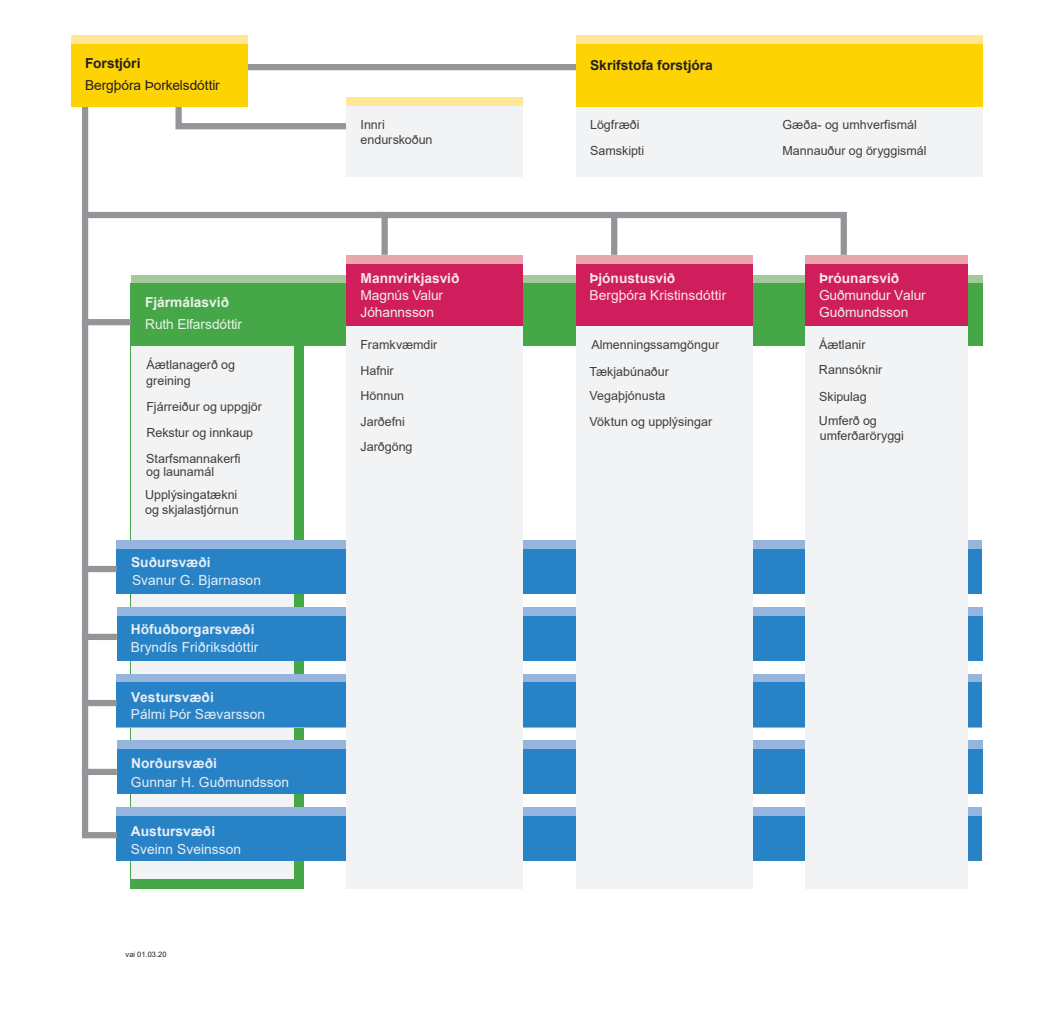
<style>
.page{position:relative;width:1053px;height:1023px;background:#fff}
.page>*{position:absolute;margin:0;border:0;box-sizing:border-box;transform-origin:0 0}
.t1{font:13.75px "Arial";letter-spacing:.005em;color:#e8eef8}
.t2{font:13.75px/16.5px "Arial";letter-spacing:-.01em;color:#eaf2e6}
.t3{font:700 13.75px "Arial";letter-spacing:.005em;color:#e8eef8}
.t4{font:700 13.75px "Arial";color:#f9e6e6}
.t5{font:700 13.75px "Arial";color:#231f20}
.t6{font:13.75px "Arial";color:#f9e6e6}
.t7{font:13.75px "Arial";letter-spacing:-.005em;color:#231f20}
.t8{font:700 13.75px "Arial";color:#eaf2e6}
.t9{font:12.5px/15px "Arial";color:#3e3e3f}
.t10{font:7.5px "Arial";color:#231f20}
</style>
<div class="page">
<div style="left:131px;top:283px;width:173px;height:606px;background:#45a748"></div>
<div style="left:131px;top:345px;width:162px;height:534px;background:#f2f3f4"></div>
<div style="left:117px;top:540px;width:864px;height:54px;background:#95b5de"></div>
<div style="left:117px;top:549px;width:864px;height:45px;background:#2783c5"></div>
<div style="left:117px;top:607px;width:865px;height:53px;background:#95b5de"></div>
<div style="left:117px;top:616px;width:865px;height:44px;background:#2783c5"></div>
<div style="left:117px;top:674px;width:864px;height:53px;background:#95b5de"></div>
<div style="left:117px;top:683px;width:864px;height:44px;background:#2783c5"></div>
<div style="left:117px;top:741px;width:865px;height:53px;background:#95b5de"></div>
<div style="left:117px;top:750px;width:865px;height:44px;background:#2783c5"></div>
<div style="left:117px;top:808px;width:864px;height:53px;background:#95b5de"></div>
<div style="left:117px;top:817px;width:864px;height:44px;background:#2783c5"></div>
<div style="left:82px;top:319px;width:57px;height:6px;background:#939598"></div>
<div style="left:131px;top:275px;width:850px;height:70px;background:#a3ca98"></div>
<div style="left:131px;top:283px;width:850px;height:62px;background:#45a748"></div>
<svg style="left:79px;top:100px;width:322px;height:121px"></svg>
<div style="left:381px;top:212px;width:465px;height:46px;border:6px solid #939598"></div>
<div style="left:611px;top:215px;width:6px;height:40px;background:#939598"></div>
<div style="left:82px;top:215px;width:6px;height:621px;background:#939598"></div>
<div style="left:576px;top:106px;width:405px;height:71px;background:#f2f3f4"></div>
<div style="left:346px;top:106px;width:177px;height:71px;background:#f2f3f4"></div>
<div style="left:151px;top:64px;width:425px;height:6px;background:#939598"></div>
<div style="left:82px;top:566px;width:35px;height:6px;background:#939598"></div>
<div style="left:576px;top:44px;width:405px;height:62px;background:#fed304"></div>
<div style="left:576px;top:35px;width:405px;height:9px;background:#ffe794"></div>
<div style="left:346px;top:97px;width:177px;height:9px;background:#ffe794"></div>
<div style="left:71px;top:44px;width:176px;height:62px;background:#fed304"></div>
<div style="left:71px;top:35px;width:176px;height:9px;background:#ffe794"></div>
<div style="left:576px;top:292px;width:176px;height:597px;background:#f2f3f4"></div>
<div style="left:805px;top:292px;width:162px;height:597px;background:#f2f3f4"></div>
<div style="left:346px;top:292px;width:177px;height:597px;background:#f2f3f4"></div>
<div style="left:346px;top:264px;width:177px;height:62px;background:#d01d5c"></div>
<div style="left:576px;top:264px;width:176px;height:62px;background:#d01d5c"></div>
<div style="left:805px;top:264px;width:162px;height:62px;background:#d01d5c"></div>
<div style="left:346px;top:255px;width:177px;height:9px;background:#e9a7ad"></div>
<div style="left:576px;top:255px;width:176px;height:9px;background:#e9a7ad"></div>
<div style="left:805px;top:255px;width:162px;height:9px;background:#e9a7ad"></div>
<div style="left:82px;top:634px;width:35px;height:6px;background:#939598"></div>
<div style="left:82px;top:700px;width:35px;height:6px;background:#939598"></div>
<div style="left:82px;top:769px;width:35px;height:6px;background:#939598"></div>
<div style="left:82px;top:832px;width:35px;height:6px;background:#939598"></div>
<p class="t5" style="left:85px;top:54px;width:57px">Forstjóri</p>
<p class="t5" style="left:590px;top:55px;width:124px">Skrifstofa forstjóra</p>
<p class="t7" style="left:85px;top:75px;width:136px">Bergþóra Þorkelsdóttir</p>
<p class="t8" style="left:145px;top:293px;width:85px">Fjármálasvið</p>
<p class="t2" style="left:145px;top:316px;width:98px">Ruth Elfarsdóttir</p>
<p class="t9" style="left:146px;top:357px;width:90px;line-height:16.2px">Áætlanagerð og greining</p>
<p class="t9" style="left:146px;top:399px;width:117px">Fjárreiður og uppgjör</p>
<p class="t9" style="left:146px;top:425px;width:108px">Rekstur og innkaup</p>
<p class="t9" style="left:146px;top:451px;width:96px">Starfsmannakerfi</p>
<p class="t9" style="left:146px;top:464px;width:69px">og launamál</p>
<p class="t9" style="left:145px;top:487px;width:95px">Upplýsingatækni og skjalastjórnun</p>
<p class="t3" style="left:131px;top:552px;width:81px">Suðursvæði</p>
<p class="t1" style="left:132px;top:571px;width:130px">Svanur G. Bjarnason</p>
<p class="t3" style="left:131px;top:620px;width:125px">Höfuðborgarsvæði</p>
<p class="t1" style="left:131px;top:637px;width:129px">Bryndís Friðriksdóttir</p>
<p class="t3" style="left:131px;top:687px;width:84px">Vestursvæði</p>
<p class="t1" style="left:131px;top:705px;width:136px">Pálmi Þór Sævarsson</p>
<p class="t3" style="left:131px;top:754px;width:87px">Norðursvæði</p>
<p class="t1" style="left:131px;top:772px;width:160px">Gunnar H. Guðmundsson</p>
<p class="t3" style="left:131px;top:822px;width:86px">Austursvæði</p>
<p class="t1" style="left:131px;top:840px;width:112px">Sveinn Sveinsson</p>
<p class="t10" style="left:126px;top:949px;width:42px">vai 01.03.20</p>
<p class="t9" style="left:360px;top:117px;width:73px">Innri endurskoðun</p>
<p class="t4" style="left:360px;top:268px;width:100px">Mannvirkjasvið</p>
<p class="t2" style="left:360px;top:287px;width:84px">Magnús Valur<br>Jóhannsson</p>
<p class="t9" style="left:360px;top:332px;width:78px;line-height:25.6px">Framkvæmdir<br>Hafnir</p>
<p class="t9" style="left:360px;top:388px;width:45px">Hönnun</p>
<p class="t9" style="left:360px;top:414px;width:46px">Jarðefni</p>
<p class="t9" style="left:360px;top:439px;width:54px">Jarðgöng</p>
<p class="t9" style="left:590px;top:112px;width:56px;line-height:25.6px">Lögfræði<br>Samskipti</p>
<p class="t4" style="left:589px;top:268px;width:87px">Þjónustusvið</p>
<p class="t6" style="left:589px;top:286px;width:138px">Bergþóra Kristinsdóttir</p>
<p class="t9" style="left:591px;top:337px;width:129px">Almenningssamgöngur</p>
<p class="t9" style="left:589px;top:383px;width:124px;line-height:25.6px">Vegaþjónusta<br>Vöktun og upplýsingar</p>
<p class="t9" style="left:589px;top:364px;width:81px">Tækjabúnaður</p>
<p class="t9" style="left:782px;top:117px;width:136px">Gæða- og umhverfismál</p>
<p class="t9" style="left:782px;top:143px;width:146px">Mannauður og öryggismál</p>
<p class="t4" style="left:819px;top:268px;width:82px">Þróunarsvið</p>
<p class="t2" style="left:819px;top:287px;width:108px">Guðmundur Valur<br>Guðmundsson</p>
<p class="t9" style="left:819px;top:337px;width:48px">Áætlanir</p>
<p class="t9" style="left:818px;top:362px;width:65px">Rannsóknir</p>
<p class="t9" style="left:819px;top:389px;width:49px">Skipulag</p>
<p class="t9" style="left:818px;top:413px;width:86px">Umferð og umferðaröryggi</p>
</div>
